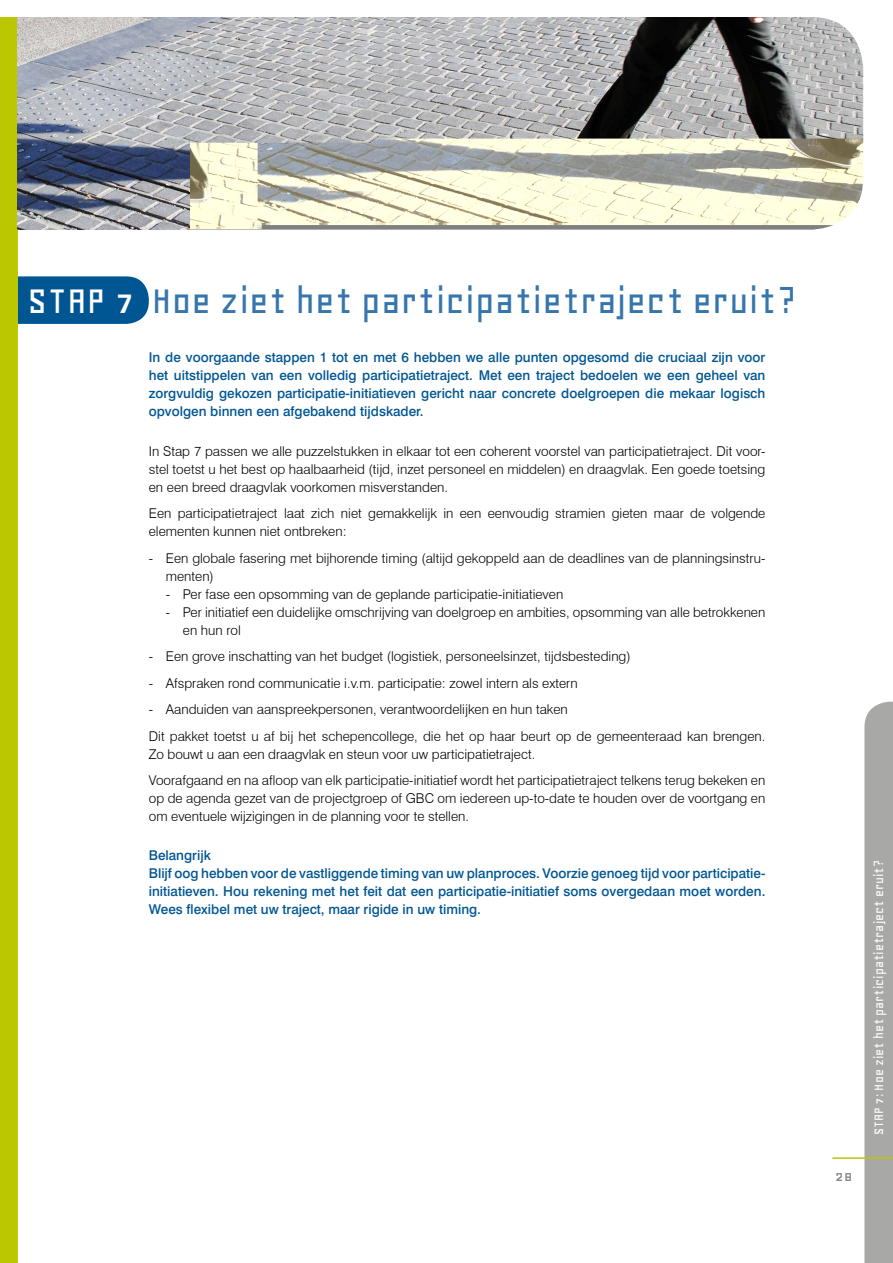
<style>
.page{position:relative;width:893px;height:1263px;background:#fff}
.page>*{position:absolute;margin:0;border:0;box-sizing:border-box;transform-origin:0 0}
.t1{font:42px "Geo";color:#3676ad}
.t2{font:18px "Geo";color:#878787}
.t3{font:15px "Geo";color:#fff}
.t4{font:300 13.5px/18px "Swiss 721 BT";color:#000}
.t5{font:500 13.5px/18px "Swiss 721 BT";color:#005693;text-align:justify}
.s1{color:#fff}
</style>
<div class="page">
<div style="left:864px;top:702px;width:29px;height:561px;background:#a8a8a7"></div>
<hr style="left:832px;top:1157px;width:61px;height:2px;background:#bbc801">
<svg style="left:17px;top:276px;width:132px;height:48px;background:#0c5e96"></svg>
<div style="left:0;top:17px;width:17px;height:1246px;background:#bbc801"></div>
<img style="left:189px;top:17px;width:674px;height:213px">
<img style="left:17px;top:17px;width:172px;height:213px">
<h1 class="t1" style="left:28px;top:279px;width:770px"><span class="s1">STAP 7</span> Hoe ziet het participatietraject eruit?</h1>
<p class="t5" style="left:149px;top:348px;width:618px">In de voorgaande stappen 1 tot en met 6 hebben we alle punten opgesomd die cruciaal zijn voor het uitstippelen van een volledig participatietraject. Met een traject bedoelen we een geheel van zorgvuldig gekozen participatie-initiatieven gericht naar concrete doelgroepen die mekaar logisch opvolgen binnen een afgebakend tijdskader.</p>
<p class="t4" style="left:149px;top:442px;width:618px;text-align:justify">In Stap 7 passen we alle puzzelstukken in elkaar tot een coherent voorstel van participatietraject. Dit voor&shy;stel toetst u het best op haalbaarheid (tijd, inzet personeel en middelen) en draagvlak. Een goede toetsing en een breed draagvlak voorkomen misverstanden.</p>
<p class="t4" style="left:149px;top:504px;width:618px">Een participatietraject laat zich niet gemakkelijk in een eenvoudig stramien gieten maar de volgende elementen kunnen niet ontbreken:</p>
<p class="t4" style="left:166px;top:549px;width:601px;text-indent:-17px">- Een globale fasering met bijhorende timing (altijd gekoppeld aan de deadlines van de planningsinstru&shy;menten)</p>
<p class="t4" style="left:166px;top:585px;width:399px">- Per fase een opsomming van de geplande participatie-initiatieven</p>
<p class="t4" style="left:183px;top:603px;width:584px;text-indent:-17px">- Per initiatief een duidelijke omschrijving van doelgroep en ambities, opsomming van alle betrokkenen en hun rol</p>
<p class="t4" style="left:149px;top:647px;width:483px">- Een grove inschatting van het budget (logistiek, personeelsinzet, tijdsbesteding)</p>
<p class="t4" style="left:149px;top:674px;width:430px">- Afspraken rond communicatie i.v.m. participatie: zowel intern als extern</p>
<p class="t4" style="left:149px;top:696px;width:618px;line-height:26.5px">- Aanduiden van aanspreekpersonen, verantwoordelijken en hun taken<br>Dit pakket toetst u af bij het schepencollege, die het op haar beurt op de gemeenteraad kan brengen.</p>
<p class="t4" style="left:149px;top:740px;width:618px;line-height:26.5px">Zo bouwt u aan een draagvlak en steun voor uw participatietraject.<br>Voorafgaand en na afloop van elk participatie-initiatief wordt het participatietraject telkens terug bekeken en</p>
<p class="t4" style="left:149px;top:789px;width:618px">op de agenda gezet van de projectgroep of GBC om iedereen up-to-date te houden over de voortgang en om eventuele wijzigingen in de planning voor te stellen.</p>
<p class="t5" style="left:149px;top:846px;width:618px;text-align:left">Belangrijk<br>Blijf oog hebben voor de vastliggende timing van uw planproces. Voorzie genoeg tijd voor participatie&shy;initiatieven. Hou rekening met het feit dat een participatie-initiatief soms overgedaan moet worden.<br>Wees flexibel met uw traject, maar rigide in uw timing.</p>
<p class="t3" style="left:871px;top:1135px;width:277px;rotate:-90deg">STAP 7: Hoe ziet het participatietraject eruit?</p>
<h2 class="t2" style="left:835px;top:1166px;width:19px">28</h2>
</div>
